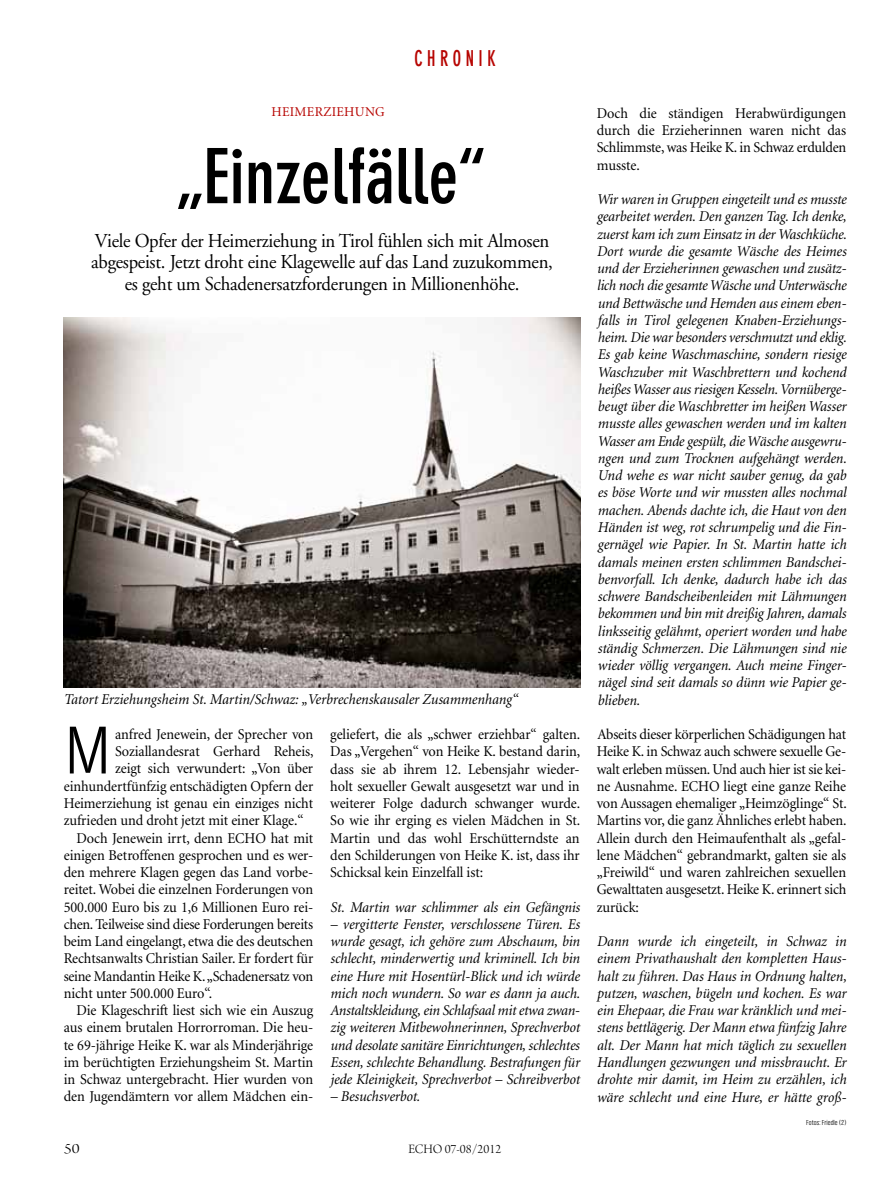
<style>
.page{position:relative;width:893px;height:1191px;background:#fff}
.page>*{position:absolute;margin:0;border:0;box-sizing:border-box;transform-origin:0 0}
.t1{font:700 condensed 75px "DIN Neuzeit Grotesk";color:#000}
.t2{font:300 70.2px "TV Nord EF";color:#000}
.t3{font:700 condensed 21.6px "DIN Neuzeit Grotesk";letter-spacing:.25em;color:#b70502;scale:.83 1}
.t4{font:19.65px/21.8px "Adobe Garamond";letter-spacing:-.015em;color:#000;text-align:center;scale:.95 1}
.t5{font:italic 15px/17.2px "Minion";color:#000;text-align:justify;scale:.95 1}
.t6{font:15px/17.2px "Minion";letter-spacing:-.005em;color:#000;text-align:justify;scale:.95 1}
.t7{font:15px "Arno Pro Light Display";color:#000;scale:1.2 1}
.t8{font:13.5px "Arno Pro Light Display";color:#000}
.t9{font:13.5px "Minion";letter-spacing:.02em;color:#b70502}
.t10{font:300 7.5px "TV Nord Cond EF";color:#000}
</style>
<div class="page">
<img style="left:64px;top:318px;width:516px;height:369px">
<h3 class="t3" style="left:414px;top:46px;width:99px">chronik</h3>
<p class="t9" style="left:271px;top:105px;width:34px">heimer</p>
<p class="t9" style="left:323px;top:105px;width:24px">ziehu</p>
<p class="t9" style="left:365px;top:105px;width:18px">ng</p>
<h1 class="t1" style="left:177px;top:133px;width:310px">„Einzelfälle“</h1>
<h3 class="t4" style="left:91px;top:230px;width:487px">Viele Opfer der Heimerziehung in Tirol fühlen sich mit Almosen abgespeist. Jetzt droht eine Klagewelle auf das Land zuzukommen, es geht um Schadenersatzforderungen in Millionenhöhe.</h3>
<p class="t5" style="left:64px;top:691px;width:480px">Tatort Erziehungsheim St. Martin/Schwaz: „Verbrechenskausaler Zusammenhang“</p>
<h2 class="t2" style="left:64px;top:712px;width:49px">M</h2>
<p class="t6" style="left:115px;top:726px;width:210px">anfred Jenewein, der Sprecher von</p>
<p class="t6" style="left:115px;top:743px;width:211px">Soziallandesrat Gerhard Reheis,</p>
<p class="t6" style="left:115px;top:760px;width:210px">zeigt sich verwundert: „Von über</p>
<p class="t6" style="left:64px;top:778px;width:264px">einhundertfünfzig entschädigten Opfern der</p>
<p class="t6" style="left:64px;top:795px;width:264px">Heimerziehung ist genau ein einziges nicht</p>
<p class="t6" style="left:64px;top:812px;width:254px">zufrieden und droht jetzt mit einer Klage.“</p>
<p class="t6" style="left:77px;top:829px;width:251px">Doch Jenewein irrt, denn ECHO hat mit</p>
<p class="t6" style="left:64px;top:847px;width:264px">einigen Betroffenen gesprochen und es wer-</p>
<p class="t6" style="left:64px;top:864px;width:264px">den mehrere Klagen gegen das Land vorbe-</p>
<p class="t6" style="left:64px;top:881px;width:264px">reitet. Wobei die einzelnen Forderungen von</p>
<p class="t6" style="left:64px;top:898px;width:264px">500.000 Euro bis zu 1,6 Millionen Euro rei-</p>
<p class="t6" style="left:64px;top:916px;width:264px">chen. Teilweise sind diese Forderungen bereits</p>
<p class="t6" style="left:64px;top:933px;width:264px">beim Land eingelangt, etwa die des deutschen</p>
<p class="t6" style="left:64px;top:950px;width:264px">Rechtsanwalts Christian Sailer. Er fordert für</p>
<p class="t6" style="left:64px;top:967px;width:264px">seine Mandantin Heike K. „Schadenersatz von</p>
<p class="t6" style="left:64px;top:985px;width:158px">nicht unter 500.000 Euro“.</p>
<p class="t6" style="left:77px;top:1002px;width:251px">Die Klageschrift liest sich wie ein Auszug</p>
<p class="t6" style="left:64px;top:1019px;width:264px">aus einem brutalen Horrorroman. Die heu-</p>
<p class="t6" style="left:64px;top:1036px;width:264px">te 69-jährige Heike K. war als Minderjährige</p>
<p class="t6" style="left:64px;top:1054px;width:264px">im berüchtigten Erziehungsheim St. Martin</p>
<p class="t6" style="left:64px;top:1071px;width:264px">in Schwaz untergebracht. Hier wurden von</p>
<p class="t6" style="left:64px;top:1088px;width:264px">den Jugendämtern vor allem Mädchen ein-</p>
<p class="t7" style="left:64px;top:1140px;width:15px">50</p>
<p class="t6" style="left:330px;top:726px;width:265px">geliefert, die als „schwer erziehbar“ galten.<br>Das „Vergehen“ von Heike K. bestand darin, dass sie ab ihrem 12. Lebensjahr wieder&shy;holt sexueller Gewalt ausgesetzt war und in weiterer Folge dadurch schwanger wurde.<br>So wie ihr erging es vielen Mädchen in St.<br>Martin und das wohl Erschütterndste an den Schilderungen von Heike K. ist, dass ihr Schicksal kein Einzelfall ist:</p>
<p class="t5" style="left:330px;top:898px;width:264px">St. Martin war schlimmer als ein Gefängnis</p>
<p class="t5" style="left:330px;top:916px;width:264px">– vergitterte Fenster, verschlossene Türen. Es wurde gesagt, ich gehöre zum Abschaum, bin schlecht, minderwertig und kriminell. Ich bin eine Hure mit Hosentürl-Blick und ich würde mich noch wundern. So war es dann ja auch.<br>Anstaltskleidung, ein Schlafsaal mit etwa zwan&shy;zig weiteren Mitbewohnerinnen, Sprechverbot und desolate sanitäre Einrichtungen, schlechtes Essen, schlechte Behandlung. Bestrafungen für jede Kleinigkeit, Sprechverbot – Schreibverbot</p>
<p class="t5" style="left:330px;top:1088px;width:96px">– Besuchsverbot.</p>
<p class="t8" style="left:409px;top:1141px;width:94px">ECHO 07-08/2012</p>
<p class="t6" style="left:597px;top:105px;width:264px">Doch die ständigen Herabwürdigungen durch die Erzieherinnen waren nicht das Schlimmste, was Heike K. in Schwaz erdulden musste.</p>
<p class="t5" style="left:597px;top:191px;width:264px">Wir waren in Gruppen eingeteilt und es musste gearbeitet werden. Den ganzen Tag. Ich denke, zuerst kam ich zum Einsatz in der Waschküche.<br>Dort wurde die gesamte Wäsche des Heimes und der Erzieherinnen gewaschen und zusätz&shy;lich noch die gesamte Wäsche und Unterwäsche und Bettwäsche und Hemden aus einem eben&shy;falls in Tirol gelegenen Knaben-Erziehungs&shy;heim. Die war besonders verschmutzt und eklig.<br>Es gab keine Waschmaschine, sondern riesige Waschzuber mit Waschbrettern und kochend heißes Wasser aus riesigen Kesseln. Vornüberge&shy;beugt über die Waschbretter im heißen Wasser musste alles gewaschen werden und im kalten Wasser am Ende gespült, die Wäsche ausgewru&shy;ngen und zum Trocknen aufgehängt werden.<br>Und wehe es war nicht sauber genug, da gab es böse Worte und wir mussten alles nochmal machen. Abends dachte ich, die Haut von den Händen ist weg, rot schrumpelig und die Fin&shy;gernägel wie Papier. In St. Martin hatte ich damals meinen ersten schlimmen Bandschei&shy;benvorfall. Ich denke, dadurch habe ich das schwere Bandscheibenleiden mit Lähmungen bekommen und bin mit dreißig Jahren, damals linksseitig gelähmt, operiert worden und habe ständig Schmerzen. Die Lähmungen sind nie wieder völlig vergangen. Auch meine Finger&shy;nägel sind seit damals so dünn wie Papier ge&shy;blieben.</p>
<p class="t6" style="left:597px;top:726px;width:265px">Abseits dieser körperlichen Schädigungen hat Heike K. in Schwaz auch schwere sexuelle Ge&shy;walt erleben müssen. Und auch hier ist sie kei&shy;ne Ausnahme. ECHO liegt eine ganze Reihe von Aussagen ehemaliger „Heimzöglinge“ St.<br>Martins vor, die ganz Ähnliches erlebt haben.<br>Allein durch den Heimaufenthalt als „gefal&shy;lene Mädchen“ gebrandmarkt, galten sie als „Freiwild“ und waren zahlreichen sexuellen Gewalttaten ausgesetzt. Heike K. erinnert sich zurück:</p>
<p class="t5" style="left:597px;top:933px;width:264px">Dann wurde ich eingeteilt, in Schwaz in einem Privathaushalt den kompletten Haus&shy;halt zu führen. Das Haus in Ordnung halten, putzen, waschen, bügeln und kochen. Es war ein Ehepaar, die Frau war kränklich und mei&shy;stens bettlägerig. Der Mann etwa fünfzig Jahre alt. Der Mann hat mich täglich zu sexuellen Handlungen gezwungen und missbraucht. Er drohte mir damit, im Heim zu erzählen, ich wäre schlecht und eine Hure, er hätte groß-</p>
<p class="t10" style="left:806px;top:1118px;width:42px">Fotos: Friedle (2)</p>
</div>
